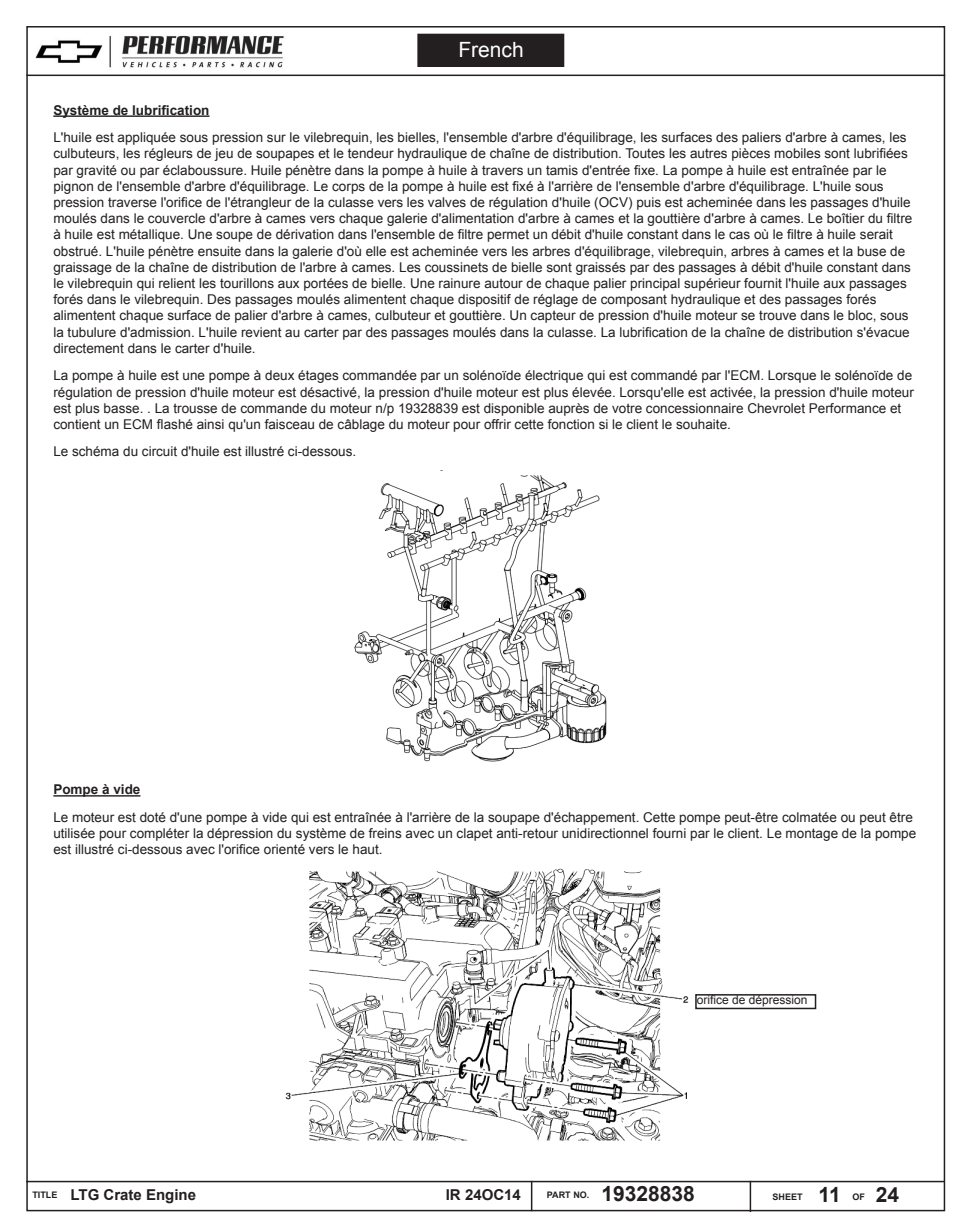
<style>
.page{position:relative;width:970px;height:1215px;background:#fff}
.page>*{position:absolute;margin:0;border:0;box-sizing:border-box;transform-origin:0 0}
.t1{font:700 21px "Arial";color:#231f20}
.t2{font:21px "Arial";color:#fff}
.t3{font:700 15px "Arial";color:#231f20}
.para_text_italic{font:13.5px/16.2px "Arial";color:#231f20}
.para_text_italic-2{font:700 13.5px "Arial";color:#231f20}
.para_text_italic-3{font:12px "Arial";color:#231f20}
.t4{font:700 9px "Arial";color:#231f20}
</style>
<div class="page">
<hr style="left:26px;top:1180px;width:918px;height:2px;background:#231f20">
<hr style="left:530px;top:1180px;width:2px;height:31px;background:#231f20">
<hr style="left:749px;top:1180px;width:1px;height:32px;background:#231f20">
<hr style="left:26px;top:75px;width:918px;height:1px;background:#231f20">
<img style="left:35px;top:35px;width:249px;height:33px">
<div style="left:418px;top:34px;width:145px;height:32px;background:#231f20"></div>
<div style="left:417px;top:34px;width:147px;height:33px;border:2px solid #231f20"></div>
<hr style="left:53px;top:115px;width:156px;height:2px;background:#231f20">
<hr style="left:53px;top:795px;width:87px;height:1px;background:#231f20">
<img style="left:354px;top:470px;width:253px;height:292px">
<img style="left:285px;top:868px;width:404px;height:273px">
<div style="left:695px;top:994px;width:120px;height:15px;border:2px solid #231f20"></div>
<h1 class="t2" style="left:458px;top:36px;width:67px">French</h1>
<p class="para_text_italic-2" style="left:53px;top:101px;width:158px">Système de lubrification</p>
<p class="para_text_italic" style="left:53px;top:129px;width:860px">L'huile est appliquée sous pression sur le vilebrequin, les bielles, l'ensemble d'arbre d'équilibrage, les surfaces des paliers d'arbre à cames, les culbuteurs, les régleurs de jeu de soupapes et le tendeur hydraulique de chaîne de distribution. Toutes les autres pièces mobiles sont lubrifiées par gravité ou par éclaboussure. Huile pénètre dans la pompe à huile à travers un tamis d'entrée fixe. La pompe à huile est entraînée par le pignon de l'ensemble d'arbre d'équilibrage. Le corps de la pompe à huile est fixé à l'arrière de l'ensemble d'arbre d'équilibrage. L'huile sous pression traverse l'orifice de l'étrangleur de la culasse vers les valves de régulation d'huile (OCV) puis est acheminée dans les passages d'huile moulés dans le couvercle d'arbre à cames vers chaque galerie d'alimentation d'arbre à cames et la gouttière d'arbre à cames. Le boîtier du filtre à huile est métallique. Une soupe de dérivation dans l'ensemble de filtre permet un débit d'huile constant dans le cas où le filtre à huile serait obstrué. L'huile pénètre ensuite dans la galerie d'où elle est acheminée vers les arbres d'équilibrage, vilebrequin, arbres à cames et la buse de graissage de la chaîne de distribution de l'arbre à cames. Les coussinets de bielle sont graissés par des passages à débit d'huile constant dans le vilebrequin qui relient les tourillons aux portées de bielle. Une rainure autour de chaque palier principal supérieur fournit l'huile aux passages forés dans le vilebrequin. Des passages moulés alimentent chaque dispositif de réglage de composant hydraulique et des passages forés alimentent chaque surface de palier d'arbre à cames, culbuteur et gouttière. Un capteur de pression d'huile moteur se trouve dans le bloc, sous la tubulure d'admission. L'huile revient au carter par des passages moulés dans la culasse. La lubrification de la chaîne de distribution s'évacue directement dans le carter d'huile.</p>
<p class="para_text_italic" style="left:53px;top:367px;width:861px">La pompe à huile est une pompe à deux étages commandée par un solénoïde électrique qui est commandé par l'ECM. Lorsque le solénoïde de régulation de pression d'huile moteur est désactivé, la pression d'huile moteur est plus élevée. Lorsqu'elle est activée, la pression d'huile moteur est plus basse. . La trousse de commande du moteur n/p 19328839 est disponible auprès de votre concessionnaire Chevrolet Performance et contient un ECM flashé ainsi qu'un faisceau de câblage du moteur pour offrir cette fonction si le client le souhaite.</p>
<p class="para_text_italic" style="left:53px;top:444px;width:304px">Le schéma du circuit d'huile est illustré ci-dessous.</p>
<p class="para_text_italic-2" style="left:53px;top:780px;width:89px">Pompe à vide</p>
<p class="para_text_italic" style="left:53px;top:809px;width:864px">Le moteur est doté d'une pompe à vide qui est entraînée à l'arrière de la soupape d'échappement. Cette pompe peut-être colmatée ou peut être utilisée pour compléter la dépression du système de freins avec un clapet anti-retour unidirectionnel fourni par le client. Le montage de la pompe est illustré ci-dessous avec l'orifice orienté vers le haut.</p>
<p class="para_text_italic-3" style="left:696px;top:992px;width:112px">orifice de dépression</p>
<p class="t3" style="left:32px;top:1185px;width:165px"><sup>TITLE</sup> LTG Crate Engine</p>
<p class="t3" style="left:445px;top:1185px;width:77px">IR 24OC14</p>
<p class="t4" style="left:546px;top:1188px;width:44px">PART NO.</p>
<h1 class="t1" style="left:601px;top:1179px;width:95px">19328838</h1>
<p class="t4" style="left:772px;top:1191px;width:32px">SHEET</p>
<p class="t4" style="left:852px;top:1191px;width:14px">OF</p>
<h1 class="t1" style="left:818px;top:1181px;width:24px">11</h1>
<h1 class="t1" style="left:875px;top:1181px;width:25px">24</h1>
</div>
